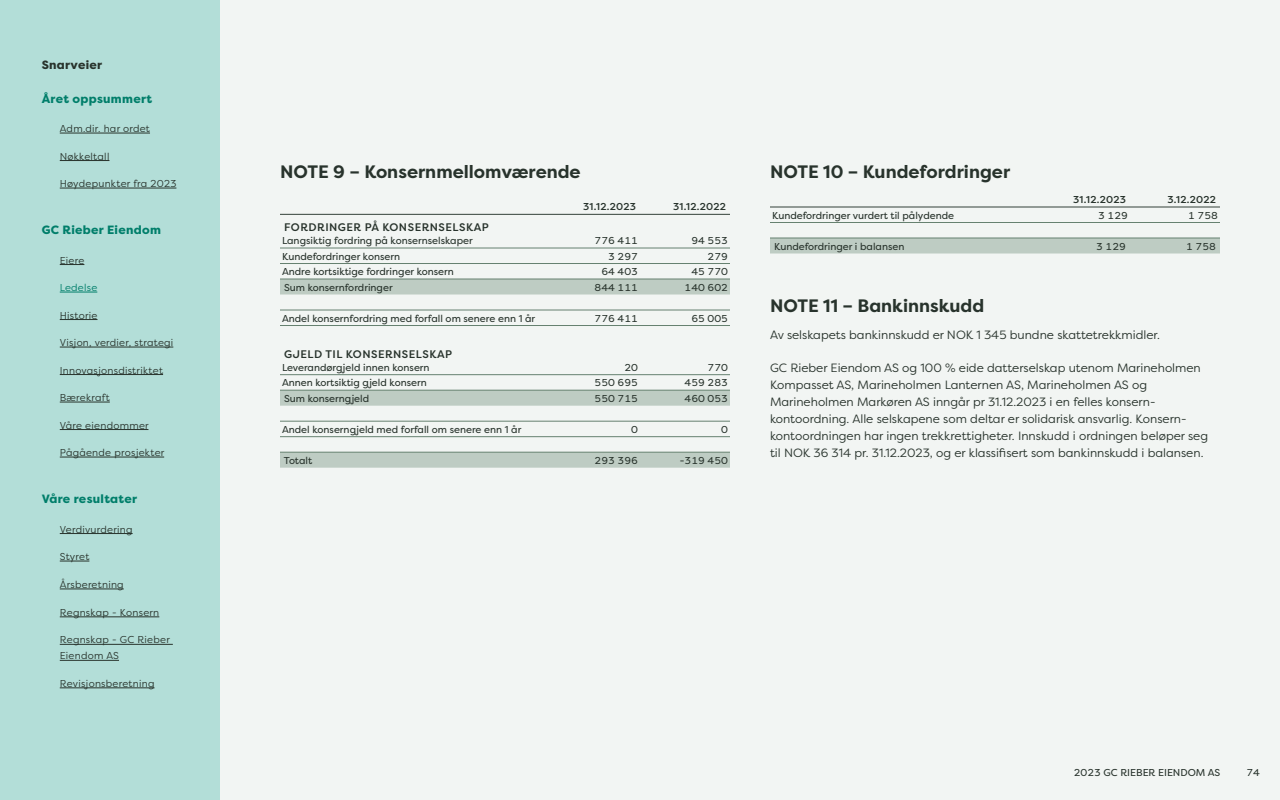
<style>
.page{position:relative;width:1280px;height:800px;background:#f2f5f3}
.page>*{position:absolute;margin:0;border:0;box-sizing:border-box;transform-origin:0 0}
.t1{font:700 18px "Filson Pro";color:#28332c}
.t2{font:12px/17px "Filson Pro";color:#28332c}
.t3{font:800 12px "Filson Pro";letter-spacing:.025em;color:#007e6a}
.t4{font:800 12px "Filson Pro";letter-spacing:.025em;color:#28332c}
.t5{font:500 11px "Filson Pro";letter-spacing:.045em;color:#28332c}
.t6{font:10px "Filson Pro";color:#28332c}
.t7{font:10px/16px "Filson Pro";letter-spacing:.025em;color:#28332c}
.t8{font:500 10px "Filson Pro";letter-spacing:.025em;color:#28332c}
.t9{font:10px "Filson Pro";letter-spacing:.025em;color:#007e6a}
</style>
<div class="page">
<div style="left:0;top:0;width:220px;height:800px;background:#b3ded8"></div>
<svg style="left:280px;top:280px;width:450px;height:188px"></svg>
<hr style="left:280px;top:248px;width:270px;height:1px;background:#668170">
<hr style="left:550px;top:248px;width:90px;height:1px;background:#668170">
<hr style="left:640px;top:248px;width:90px;height:1px;background:#668170">
<hr style="left:280px;top:263px;width:270px;height:1px;background:#668170">
<hr style="left:550px;top:263px;width:90px;height:1px;background:#668170">
<hr style="left:640px;top:263px;width:90px;height:1px;background:#668170">
<hr style="left:280px;top:325px;width:270px;height:1px;background:#668170">
<hr style="left:550px;top:325px;width:90px;height:1px;background:#668170">
<hr style="left:640px;top:325px;width:90px;height:1px;background:#668170">
<hr style="left:280px;top:375px;width:270px;height:1px;background:#668170">
<hr style="left:550px;top:375px;width:90px;height:1px;background:#668170">
<hr style="left:640px;top:375px;width:90px;height:1px;background:#668170">
<hr style="left:280px;top:437px;width:270px;height:1px;background:#668170">
<hr style="left:550px;top:437px;width:90px;height:1px;background:#668170">
<hr style="left:640px;top:437px;width:90px;height:1px;background:#668170">
<hr style="left:280px;top:279px;width:270px;height:1px;background:#668170">
<hr style="left:550px;top:279px;width:90px;height:1px;background:#668170">
<hr style="left:640px;top:279px;width:90px;height:1px;background:#668170">
<hr style="left:280px;top:310px;width:270px;height:1px;background:#668170">
<hr style="left:550px;top:310px;width:90px;height:1px;background:#668170">
<hr style="left:640px;top:310px;width:90px;height:1px;background:#668170">
<hr style="left:280px;top:390px;width:270px;height:1px;background:#668170">
<hr style="left:550px;top:390px;width:90px;height:1px;background:#668170">
<hr style="left:640px;top:390px;width:90px;height:1px;background:#668170">
<hr style="left:280px;top:421px;width:270px;height:1px;background:#668170">
<hr style="left:550px;top:421px;width:90px;height:1px;background:#668170">
<hr style="left:640px;top:421px;width:90px;height:1px;background:#668170">
<hr style="left:280px;top:452px;width:270px;height:1px;background:#668170">
<hr style="left:550px;top:452px;width:90px;height:1px;background:#668170">
<hr style="left:640px;top:452px;width:90px;height:1px;background:#668170">
<hr style="left:280px;top:214px;width:270px;height:1px;background:#334038">
<hr style="left:550px;top:214px;width:90px;height:1px;background:#334038">
<hr style="left:640px;top:214px;width:90px;height:1px;background:#334038">
<div style="left:770px;top:239px;width:450px;height:15px;background:#beccc3"></div>
<hr style="left:770px;top:222px;width:270px;height:1px;background:#668170">
<hr style="left:1040px;top:222px;width:90px;height:1px;background:#668170">
<hr style="left:1130px;top:222px;width:90px;height:1px;background:#668170">
<hr style="left:770px;top:238px;width:270px;height:1px;background:#668170">
<hr style="left:1040px;top:238px;width:90px;height:1px;background:#668170">
<hr style="left:1130px;top:238px;width:90px;height:1px;background:#668170">
<hr style="left:770px;top:207px;width:270px;height:1px;background:#334038">
<hr style="left:1040px;top:207px;width:90px;height:1px;background:#334038">
<hr style="left:1130px;top:207px;width:90px;height:1px;background:#334038">
<hr style="left:60px;top:133px;width:90px;height:1px;background:#28332c">
<hr style="left:60px;top:160px;width:49px;height:1px;background:#28332c">
<hr style="left:60px;top:188px;width:116px;height:1px;background:#28332c">
<svg style="left:60px;top:264px;width:24px;height:1px"></svg>
<hr style="left:60px;top:292px;width:37px;height:1px;background:#007e6a">
<hr style="left:60px;top:319px;width:38px;height:1px;background:#28332c">
<hr style="left:60px;top:347px;width:113px;height:1px;background:#28332c">
<hr style="left:60px;top:374px;width:103px;height:1px;background:#28332c">
<hr style="left:60px;top:402px;width:50px;height:1px;background:#28332c">
<hr style="left:60px;top:429px;width:88px;height:1px;background:#28332c">
<hr style="left:60px;top:457px;width:104px;height:1px;background:#28332c">
<hr style="left:60px;top:533px;width:73px;height:1px;background:#28332c">
<svg style="left:60px;top:561px;width:29px;height:1px"></svg>
<hr style="left:60px;top:589px;width:64px;height:1px;background:#28332c">
<hr style="left:60px;top:617px;width:99px;height:1px;background:#28332c">
<hr style="left:60px;top:644px;width:113px;height:1px;background:#28332c">
<hr style="left:60px;top:660px;width:59px;height:1px;background:#28332c">
<hr style="left:60px;top:688px;width:95px;height:1px;background:#28332c">
<p class="t4" style="left:42px;top:57px;width:62px">Snarveier</p>
<p class="t3" style="left:42px;top:91px;width:112px">Året oppsummert</p>
<p class="t7" style="left:60px;top:120px;width:92px">Adm.dir. har ordet</p>
<p class="t7" style="left:60px;top:148px;width:51px">Nøkkeltall</p>
<p class="t7" style="left:60px;top:175px;width:118px">Høydepunkter fra 2023</p>
<p class="t3" style="left:42px;top:222px;width:121px">GC Rieber Eiendom</p>
<p class="t7" style="left:60px;top:252px;width:26px">Eiere</p>
<p class="t9" style="left:60px;top:281px;width:39px">Ledelse</p>
<p class="t7" style="left:60px;top:307px;width:39px">Historie</p>
<p class="t7" style="left:60px;top:334px;width:115px">Visjon, verdier, strategi</p>
<p class="t7" style="left:60px;top:362px;width:105px">Innovasjonsdistriktet</p>
<p class="t7" style="left:60px;top:389px;width:52px">Bærekraft</p>
<p class="t7" style="left:60px;top:417px;width:90px">Våre eiendommer</p>
<p class="t7" style="left:60px;top:444px;width:106px">Pågående prosjekter</p>
<p class="t3" style="left:42px;top:491px;width:97px">Våre resultater</p>
<p class="t7" style="left:60px;top:521px;width:74px">Verdivurdering</p>
<p class="t7" style="left:60px;top:548px;width:31px">Styret</p>
<p class="t7" style="left:60px;top:576px;width:65px">Årsberetning</p>
<p class="t7" style="left:60px;top:604px;width:101px">Regnskap - Konsern</p>
<p class="t7" style="left:60px;top:632px;width:112px">Regnskap - GC Rieber<br>Eiendom AS</p>
<p class="t7" style="left:60px;top:675px;width:96px">Revisjonsberetning</p>
<h1 class="t1" style="left:280px;top:160px;width:302px">NOTE 9 – Konsernmellomværende</h1>
<p class="t8" style="left:583px;top:200px;width:54px">31.12.2023</p>
<p class="t8" style="left:673px;top:200px;width:54px">31.12.2022</p>
<p class="t5" style="left:284px;top:220px;width:206px">FORDRINGER PÅ KONSERNSELSKAP</p>
<p class="t6" style="left:282px;top:234px;width:192px">Langsiktig fordring på konsernselskaper</p>
<p class="t6" style="left:595px;top:234px;width:45px">776 411</p>
<p class="t6" style="left:691px;top:234px;width:38px">94 553</p>
<p class="t6" style="left:282px;top:249px;width:120px">Kundefordringer konsern</p>
<p class="t6" style="left:608px;top:249px;width:31px">3 297</p>
<p class="t6" style="left:708px;top:249px;width:22px">279</p>
<p class="t6" style="left:282px;top:265px;width:173px">Andre kortsiktige fordringer konsern</p>
<p class="t6" style="left:601px;top:265px;width:38px">64 403</p>
<p class="t6" style="left:691px;top:265px;width:38px">45 770</p>
<p class="t6" style="left:284px;top:280px;width:110px">Sum konsernfordringer</p>
<p class="t6" style="left:595px;top:280px;width:45px">844 111</p>
<p class="t6" style="left:685px;top:280px;width:45px">140 602</p>
<p class="t6" style="left:282px;top:311px;width:255px">Andel konsernfordring med forfall om senere enn 1 år</p>
<p class="t6" style="left:595px;top:311px;width:45px">776 411</p>
<p class="t6" style="left:691px;top:311px;width:38px">65 005</p>
<p class="t5" style="left:284px;top:346px;width:170px">GJELD TIL KONSERNSELSKAP</p>
<p class="t6" style="left:282px;top:360px;width:149px">Leverandørgjeld innen konsern</p>
<p class="t6" style="left:624px;top:360px;width:15px">20</p>
<p class="t6" style="left:708px;top:360px;width:22px">770</p>
<p class="t6" style="left:282px;top:376px;width:146px">Annen kortsiktig gjeld konsern</p>
<p class="t6" style="left:595px;top:376px;width:45px">550 695</p>
<p class="t6" style="left:685px;top:376px;width:45px">459 283</p>
<p class="t6" style="left:284px;top:391px;width:87px">Sum konserngjeld</p>
<p class="t6" style="left:595px;top:391px;width:45px">550 715</p>
<p class="t6" style="left:685px;top:391px;width:45px">460 053</p>
<p class="t6" style="left:282px;top:422px;width:241px">Andel konserngjeld med forfall om senere enn 1 år</p>
<p class="t6" style="left:631px;top:422px;width:8px">0</p>
<p class="t6" style="left:721px;top:422px;width:8px">0</p>
<p class="t6" style="left:284px;top:453px;width:30px">Totalt</p>
<p class="t6" style="left:595px;top:453px;width:45px">293 396</p>
<p class="t6" style="left:680px;top:453px;width:50px">-319 450</p>
<h1 class="t1" style="left:770px;top:160px;width:242px">NOTE 10 – Kundefordringer</h1>
<p class="t8" style="left:1073px;top:193px;width:54px">31.12.2023</p>
<p class="t8" style="left:1168px;top:193px;width:50px">3.12.2022</p>
<p class="t6" style="left:772px;top:208px;width:184px">Kundefordringer vurdert til pålydende</p>
<p class="t6" style="left:1098px;top:208px;width:31px">3 129</p>
<p class="t6" style="left:1188px;top:208px;width:31px">1 758</p>
<p class="t6" style="left:774px;top:239px;width:132px">Kundefordringer i balansen</p>
<p class="t6" style="left:1096px;top:239px;width:31px">3 129</p>
<p class="t6" style="left:1186px;top:239px;width:31px">1 758</p>
<h1 class="t1" style="left:770px;top:294px;width:216px">NOTE 11 – Bankinnskudd</h1>
<p class="t2" style="left:770px;top:325px;width:392px">Av selskapets bankinnskudd er NOK 1 345 bundne skattetrekkmidler.</p>
<p class="t2" style="left:770px;top:358px;width:440px">GC Rieber Eiendom AS og 100 % eide datterselskap utenom Marineholmen Kompasset AS, Marineholmen Lanternen AS, Marineholmen AS og Marineholmen Markøren AS inngår pr 31.12.2023 i en felles konsern&shy;kontoordning. Alle selskapene som deltar er solidarisk ansvarlig. Konsern&shy;kontoordningen har ingen trekkrettigheter. Innskudd i ordningen beløper seg til NOK 36 314 pr. 31.12.2023, og er klassifisert som bankinnskudd i balansen.</p>
<p class="t6" style="left:1074px;top:765px;width:148px">2023 GC RIEBER EIENDOM AS</p>
<p class="t6" style="left:1246px;top:765px;width:15px">74</p>
</div>
